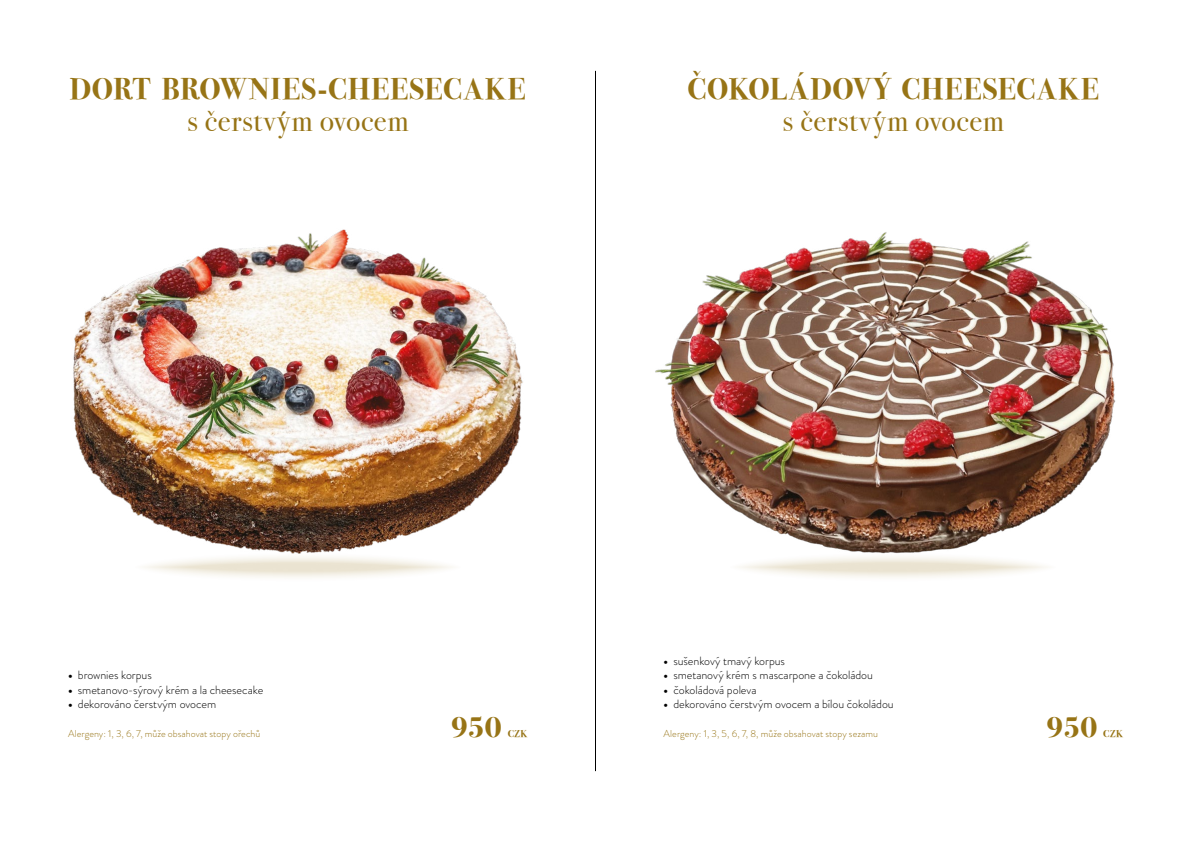
<style>
.page{position:relative;width:1191px;height:842px;background:#fff}
.page>*{position:absolute;margin:0;border:0;box-sizing:border-box;transform-origin:0 0}
.t1{font:700 30px "Bodoni Svty Two ITCTT";letter-spacing:.03em;color:#977416}
.t2{font:30px "Bodoni Svty Two ITCTT";letter-spacing:.02em;color:#977416}
.t3{font:300 12px "Brandon Grotesque";letter-spacing:-.005em;color:#000}
.t4{font:300 10px "Brandon Grotesque";letter-spacing:.005em;color:#977416}
.t5{font:700 10px "Bodoni Svty Two ITCTT";letter-spacing:.045em;color:#977416}
.s1{font-weight:700}
</style>
<div class="page">
<img style="left:73px;top:229px;width:450px;height:349px">
<img style="left:655px;top:232px;width:461px;height:346px">
<hr style="left:595px;top:71px;width:1px;height:700px;background:#000">
<h1 class="t1" style="left:70px;top:64px;width:457px">DORT BROWNIES-CHEESECAKE</h1>
<h1 class="t2" style="left:187px;top:96px;width:223px">s čerstvým ovocem</h1>
<h1 class="t1" style="left:687px;top:64px;width:413px">ČOKOLÁDOVÝ CHEESECAKE</h1>
<h1 class="t2" style="left:782px;top:96px;width:223px">s čerstvým ovocem</h1>
<p class="t3" style="left:68px;top:667px;width:85px"><span class="s1">•</span> brownies korpus</p>
<p class="t3" style="left:68px;top:681px;width:197px"><span class="s1">•</span> smetanovo-sýrový krém a la cheesecake</p>
<p class="t3" style="left:68px;top:696px;width:150px"><span class="s1">•</span> dekorováno čerstvým ovocem</p>
<p class="t4" style="left:68px;top:727px;width:194px">Alergeny: 1, 3, 6, 7, může obsahovat stopy ořechů</p>
<h1 class="t1" style="left:451px;top:702px;width:52px">950</h1>
<p class="t5" style="left:508px;top:725px;width:21px">CZK</p>
<p class="t3" style="left:663px;top:653px;width:123px"><span class="s1">•</span> sušenkový tmavý korpus</p>
<p class="t3" style="left:663px;top:667px;width:211px"><span class="s1">•</span> smetanový krém s mascarpone a čokoládou</p>
<p class="t3" style="left:663px;top:681px;width:94px"><span class="s1">•</span> čokoládová poleva</p>
<p class="t3" style="left:663px;top:696px;width:232px"><span class="s1">•</span> dekorováno čerstvým ovocem a bílou čokoládou</p>
<p class="t4" style="left:663px;top:727px;width:216px">Alergeny: 1, 3, 5, 6, 7, 8, může obsahovat stopy sezamu</p>
<h1 class="t1" style="left:1046px;top:702px;width:52px">950</h1>
<p class="t5" style="left:1103px;top:725px;width:21px">CZK</p>
</div>
